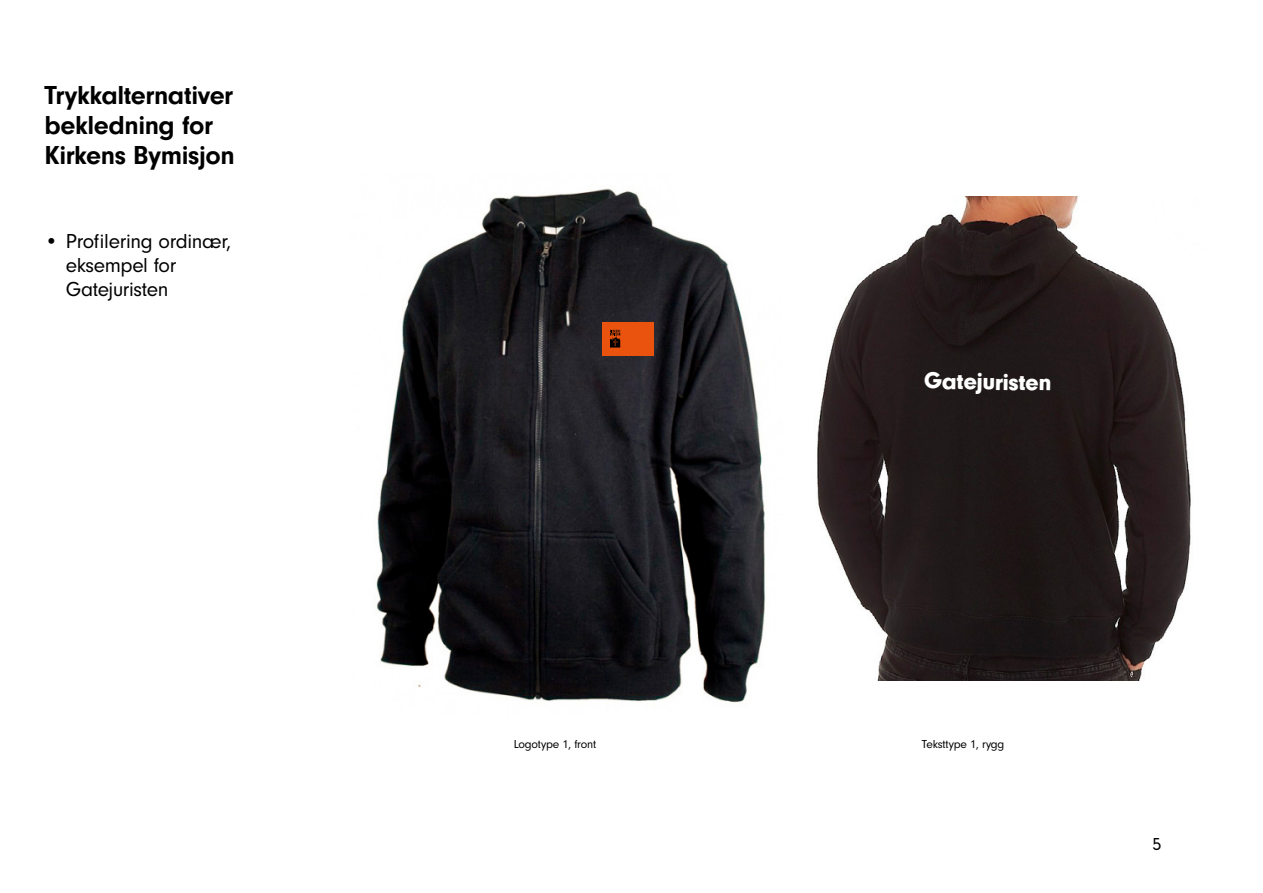
<style>
.page{position:relative;width:1263px;height:893px;background:#fff}
.page>*{position:absolute;margin:0;border:0;box-sizing:border-box;transform-origin:0 0}
.t1{font:700 27px/30px "Neuzeit Gro";letter-spacing:-.015em;color:#000}
.t2{font:900 24px "Neuzeit Gro";color:#fff}
.t3{font:21px/24px "Neuzeit Gro";letter-spacing:-.015em;color:#000}
.t4{font:18px "Neuzeit Gro";color:#000}
.t5{font:12px "Neuzeit Gro";letter-spacing:-.015em;color:#000}
</style>
<div class="page">
<img style="left:376px;top:188px;width:389px;height:515px">
<img style="left:817px;top:196px;width:374px;height:484px">
<div style="left:602px;top:322px;width:52px;height:33px;background:#e9530e"></div>
<svg style="left:610px;top:330px;width:10px;height:18px"></svg>
<p class="t1" style="left:45px;top:80px;width:192px">Trykkalternativer bekledning for<br>Kirkens Bymisjon</p>
<p class="t3" style="left:66px;top:229px;width:167px;text-indent:-21px">• Profilering ordinær, eksempel for<br>Gatejuristen</p>
<p class="t2" style="left:924px;top:367px;width:129px;rotate:1deg">Gatejuristen</p>
<p class="t5" style="left:514px;top:737px;width:84px">Logotype 1, front</p>
<p class="t5" style="left:922px;top:737px;width:84px">Teksttype 1, rygg</p>
<p class="t4" style="left:1152px;top:835px;width:10px">5</p>
</div>
